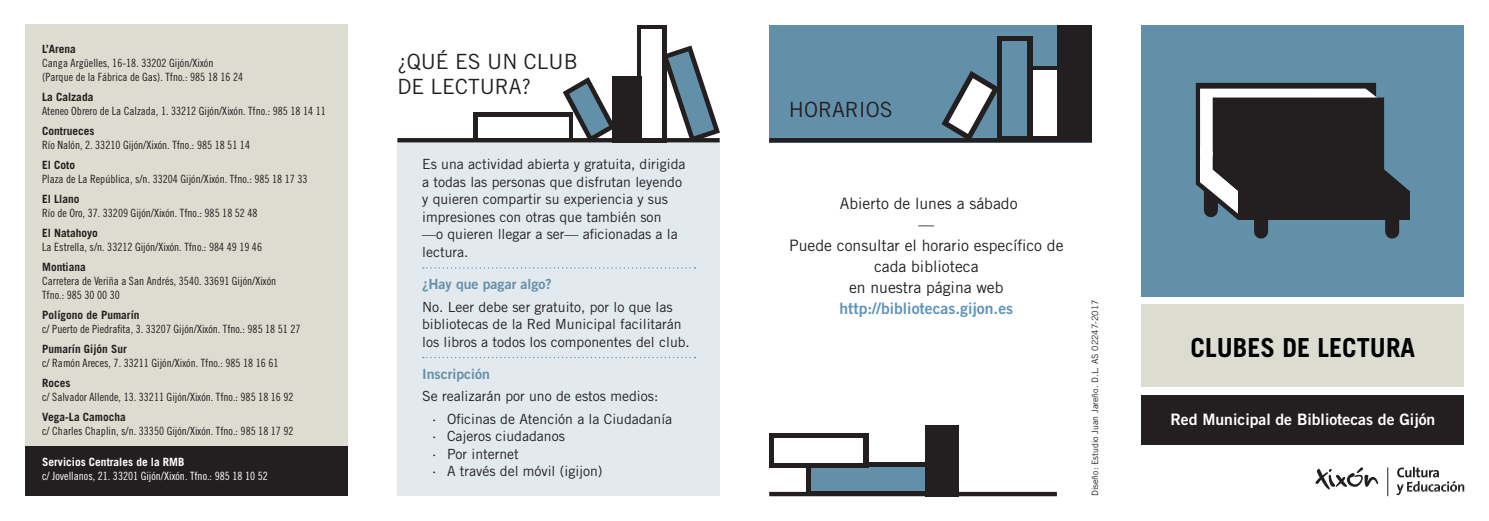
<style>
.page{position:relative;width:1489px;height:521px;background:#fff}
.page>*{position:absolute;margin:0;border:0;box-sizing:border-box;transform-origin:0 0}
.t1{font:700 26.25px "Trade Gothic LT Std";color:#000}
.t2{font:21px/24.5px "Trade Gothic LT Std";color:#231f20}
.t3{font:15.75px/21px "Trade Gothic LT Std";color:#231f20;text-align:center}
.t4{font:15.75px "Trade Gothic LT Std Bd 2";color:#fff}
.t5{font:15.75px "Trade Gothic LT Std Bd 2";color:#5e94bd}
.t6{font:14px/17.5px "Trade Gothic LT Std";color:#231f20}
.t7{font:14px "Trade Gothic LT Std Bd 2";color:#6390a9}
.t8{font:11.38px/14px "Trade Gothic LT Std Cn 18";color:#231f20}
.t9{font:700 11.38px "Trade Gothic LT Std";color:#231f20}
.t10{font:11.38px "Trade Gothic LT Std Cn 18";color:#fff}
.t11{font:700 11.38px "Trade Gothic LT Std";color:#fff}
.t12{font:8.75px "Trade Gothic LT Std";color:#231f20}
</style>
<div class="page">
<div style="left:25px;top:25px;width:322px;height:471px;background:#dcdcd0"></div>
<div style="left:1141px;top:395px;width:322px;height:50px;background:#231f20"></div>
<div style="left:25px;top:446px;width:322px;height:50px;background:#231f20"></div>
<svg style="left:1396px;top:467px;width:67px;height:28px"></svg>
<svg style="left:1387px;top:467px;width:1px;height:29px"></svg>
<svg style="left:1315px;top:467px;width:62px;height:23px"></svg>
<div style="left:1141px;top:304px;width:322px;height:83px;background:#dcdcd0"></div>
<div style="left:769px;top:25px;width:322px;height:117px;background:#6390a9"></div>
<svg style="left:941px;top:71px;width:55px;height:67px"></svg>
<div style="left:1056px;top:25px;width:35px;height:116px;background:#231f20"></div>
<div style="left:996px;top:36px;width:36px;height:105px;background:#231f20"></div>
<div style="left:1002px;top:42px;width:25px;height:94px;background:#6390a9"></div>
<div style="left:1027px;top:66px;width:35px;height:75px;background:#231f20"></div>
<div style="left:1032px;top:70px;width:24px;height:65px;background:#fff"></div>
<div style="left:806px;top:462px;width:124px;height:34px;background:#231f20"></div>
<div style="left:811px;top:468px;width:114px;height:23px;background:#6390a9"></div>
<div style="left:769px;top:433px;width:99px;height:35px;background:#231f20"></div>
<div style="left:774px;top:438px;width:89px;height:24px;background:#fff"></div>
<div style="left:925px;top:425px;width:34px;height:71px;background:#231f20"></div>
<hr style="left:769px;top:138px;width:322px;height:4px;background:#231f20">
<div style="left:1141px;top:25px;width:322px;height:271px;background:#6390a9"></div>
<div style="left:1253px;top:209px;width:14px;height:23px;background:#231f20"></div>
<div style="left:1384px;top:209px;width:14px;height:23px;background:#231f20"></div>
<svg style="left:1195px;top:83px;width:214px;height:137px;background:#424347"></svg>
<hr style="left:769px;top:492px;width:287px;height:4px;background:#231f20">
<div style="left:397px;top:142px;width:322px;height:354px;background:#e2e9ef"></div>
<svg style="left:423px;top:357px;width:272px;height:1px"></svg>
<svg style="left:423px;top:267px;width:272px;height:1px"></svg>
<div style="left:636px;top:25px;width:30px;height:117px;background:#231f20"></div>
<div style="left:641px;top:29px;width:21px;height:109px;background:#fff"></div>
<svg style="left:666px;top:46px;width:54px;height:96px"></svg>
<div style="left:611px;top:76px;width:30px;height:66px;background:#231f20"></div>
<svg style="left:562px;top:77px;width:50px;height:61px"></svg>
<div style="left:473px;top:112px;width:100px;height:30px;background:#231f20"></div>
<div style="left:478px;top:117px;width:90px;height:21px;background:#fff"></div>
<hr style="left:397px;top:138px;width:322px;height:4px;background:#231f20">
<p class="t9" style="left:42px;top:42px;width:35px">L’Arena</p>
<p class="t8" style="left:42px;top:56px;width:202px">Canga Argüelles, 16-18. 33202 Gijón/Xixón (Parque de la Fábrica de Gas). Tfno.: 985 18 16 24</p>
<p class="t9" style="left:42px;top:90px;width:53px">La Calzada</p>
<p class="t8" style="left:42px;top:104px;width:285px">Ateneo Obrero de La Calzada, 1. 33212 Gijón/Xixón. Tfno.: 985 18 14 11</p>
<p class="t9" style="left:42px;top:124px;width:54px">Contrueces</p>
<p class="t8" style="left:42px;top:138px;width:209px">Río Nalón, 2. 33210 Gijón/Xixón. Tfno.: 985 18 51 14</p>
<p class="t9" style="left:42px;top:158px;width:34px">El Coto</p>
<p class="t8" style="left:42px;top:172px;width:267px">Plaza de La República, s/n. 33204 Gijón/Xixón. Tfno.: 985 18 17 33</p>
<p class="t9" style="left:42px;top:192px;width:39px">El Llano</p>
<p class="t8" style="left:42px;top:206px;width:217px">Río de Oro, 37. 33209 Gijón/Xixón. Tfno.: 985 18 52 48</p>
<p class="t9" style="left:42px;top:226px;width:57px">El Natahoyo</p>
<p class="t8" style="left:42px;top:240px;width:221px">La Estrella, s/n. 33212 Gijón/Xixón. Tfno.: 984 49 19 46</p>
<p class="t9" style="left:42px;top:260px;width:45px">Montiana</p>
<p class="t8" style="left:42px;top:274px;width:235px">Carretera de Veriña a San Andrés, 3540. 33691 Gijón/Xixón<br>Tfno.: 985 30 00 30</p>
<p class="t9" style="left:42px;top:308px;width:99px">Polígono de Pumarín</p>
<p class="t8" style="left:42px;top:322px;width:260px">c/ Puerto de Piedrafita, 3. 33207 Gijón/Xixón. Tfno.: 985 18 51 27</p>
<p class="t9" style="left:42px;top:342px;width:86px">Pumarín Gijón Sur</p>
<p class="t8" style="left:42px;top:355px;width:238px">c/ Ramón Areces, 7. 33211 Gijón/Xixón. Tfno.: 985 18 16 61</p>
<p class="t9" style="left:42px;top:376px;width:30px">Roces</p>
<p class="t8" style="left:42px;top:389px;width:253px">c/ Salvador Allende, 13. 33211 Gijón/Xixón. Tfno.: 985 18 16 92</p>
<p class="t9" style="left:42px;top:409px;width:85px">Vega-La Camocha</p>
<p class="t8" style="left:42px;top:423px;width:253px">c/ Charles Chaplin, s/n. 33350 Gijón/Xixón. Tfno.: 985 18 17 92</p>
<p class="t11" style="left:42px;top:455px;width:144px">Servicios Centrales de la RMB</p>
<p class="t10" style="left:42px;top:469px;width:227px">c/ Jovellanos, 21. 33201 Gijón/Xixón. Tfno.: 985 18 10 52</p>
<h2 class="t2" style="left:397px;top:49px;width:182px">¿Qué es un club de lectura?</h2>
<p class="t6" style="left:422px;top:155px;width:265px">Es una actividad abierta y gratuita, dirigida a todas las personas que disfrutan leyendo y quieren compartir su experiencia y sus impresiones con otras que también son —o quieren llegar a ser— aficionadas a la lectura.</p>
<p class="t7" style="left:422px;top:275px;width:131px">¿Hay que pagar algo?</p>
<p class="t6" style="left:422px;top:298px;width:269px">No. Leer debe ser gratuito, por lo que las bibliotecas de la Red Municipal facilitarán los libros a todos los componentes del club.</p>
<p class="t7" style="left:422px;top:365px;width:69px">Inscripción</p>
<p class="t6" style="left:432px;top:385px;width:242px;line-height:22.4px;text-indent:-10px">Se realizarán por uno de estos medios:<br>· Oficinas de Atención a la Ciudadanía</p>
<p class="t6" style="left:432px;top:427px;width:172px">· Cajeros ciudadanos<br>· Por internet<br>· A través del móvil (igijon)</p>
<h2 class="t2" style="left:788px;top:97px;width:105px">horarios</h2>
<h3 class="t3" style="left:789px;top:193px;width:276px">Abierto de lunes a sábado<br>—<br>Puede consultar el horario específico de cada biblioteca<br>en nuestra página web</h3>
<h3 class="t5" style="left:839px;top:299px;width:175px">http://bibliotecas.gijon.es</h3>
<p class="t12" style="left:1089px;top:496px;width:198px;rotate:-90deg">Diseño: Estudio Juan Jareño. D.L. AS 02247-2017</p>
<h1 class="t1" style="left:1190px;top:331px;width:226px">clubes de lectura</h1>
<h3 class="t4" style="left:1170px;top:409px;width:266px">Red Municipal de Bibliotecas de Gijón</h3>
</div>
